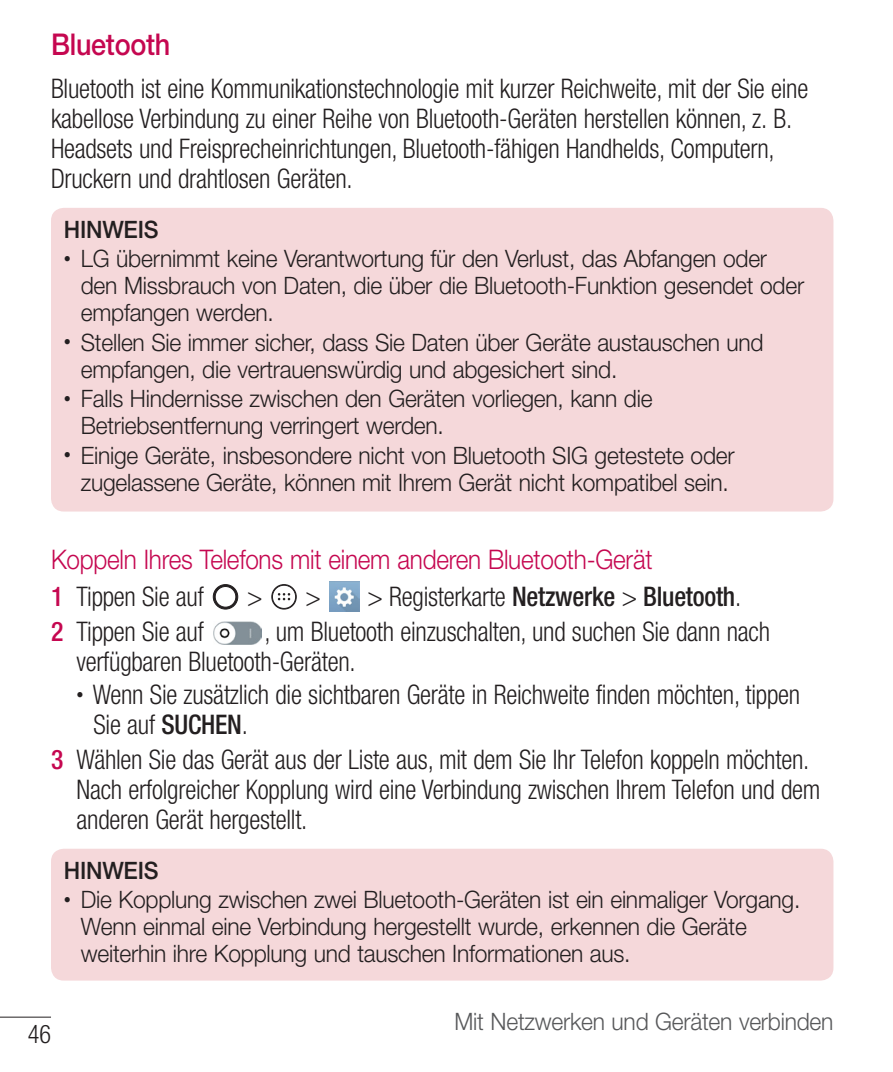
<style>
.page{position:relative;width:893px;height:1072px;background:#fff}
.page>*{position:absolute;margin:0;border:0;box-sizing:border-box;transform-origin:0 0}
.Head_02_TOC{font:500 30px "Helvetica Neue LT Pro";letter-spacing:-.01em;color:#c50750;scale:.9 1}
.main_Num{font:300 condensed 27px/30px "Helvetica Neue LT Pro";letter-spacing:-.01em;color:#231f20;scale:.95 1}
.main{font:300 condensed 27px/30px "Helvetica Neue LT Pro";letter-spacing:-.01em;color:#231f20;scale:.95 1}
.main_DOT{font:300 condensed 27px/30px "Helvetica Neue LT Pro";letter-spacing:-.01em;color:#231f20;scale:.95 1}
.Head_03{font:300 27px "Helvetica Neue LT Pro";letter-spacing:-.01em;color:#c50750;scale:.9 1}
.main_Num_1{font:500 condensed 27px "Helvetica Neue LT Pro";letter-spacing:-.01em;color:#231f20;scale:.95 1}
.main_Num_1-2{font:300 condensed 27px "Helvetica Neue LT Pro";letter-spacing:-.01em;color:#231f20;scale:.95 1}
.t1{font:300 condensed 25.5px "Helvetica Neue LT Pro";color:#231f20;scale:.95 1}
.t2{font:300 24px/27px "Helvetica Neue LT Pro";letter-spacing:-.01em;color:#231f20;scale:.95 1}
.t3{font:300 24px "Helvetica Neue LT Pro";letter-spacing:-.01em;color:#57585a;scale:.95 1}
.t4{font:500 24px "Helvetica Neue LT Pro";letter-spacing:-.01em;color:#231f20;scale:.95 1}
.s1{font-weight:400;font-stretch:condensed;font-size:15px}
.s2{font-weight:500;color:#c50750}
.s3{font-weight:300}
.s4{font-size:15px}
.s5{font-weight:500}
</style>
<div class="page">
<hr style="left:0;top:1016px;width:51px;height:1px;background:#231f20">
<div style="left:51px;top:208px;width:782px;height:303px;background:#f5d8da;border-radius:13px"></div>
<svg style="left:213px;top:584px;width:25px;height:25px"></svg>
<svg style="left:271px;top:584px;width:26px;height:25px"></svg>
<svg style="left:272px;top:585px;width:24px;height:23px"></svg>
<div style="left:272px;top:585px;width:24px;height:23px;border:1px solid #231f20;border-radius:50%"></div>
<svg style="left:278px;top:593px;width:12px;height:7px"></svg>
<img style="left:329px;top:581px;width:30px;height:30px">
<img style="left:214px;top:621px;width:47px;height:23px">
<div style="left:51px;top:848px;width:782px;height:132px;background:#f5d8da;border-radius:13px"></div>
<p class="Head_02_TOC" style="left:51px;top:27px;width:134px">Bluetooth</p>
<p class="main" style="left:51px;top:73px;width:799px">Bluetooth ist eine Kommunikationstechnologie mit kurzer Reichweite, mit der Sie eine kabellose Verbindung zu einer Reihe von Bluetooth-Geräten herstellen können, z. B.<br>Headsets und Freisprecheinrichtungen, Bluetooth-fähigen Handhelds, Computern, Druckern und drahtlosen Geräten.</p>
<p class="t4" style="left:64px;top:215px;width:101px">HINWEIS</p>
<p class="t2" style="left:81px;top:245px;width:763px;text-indent:-17px"><sup>•</sup> LG übernimmt keine Verantwortung für den Verlust, das Abfangen oder den Missbrauch von Daten, die über die Bluetooth-Funktion gesendet oder empfangen werden.</p>
<p class="t2" style="left:81px;top:328px;width:720px;text-indent:-17px"><span class="s1">•</span> Stellen Sie immer sicher, dass Sie Daten über Geräte austauschen und empfangen, die vertrauenswürdig und abgesichert sind.</p>
<p class="t2" style="left:81px;top:385px;width:603px;text-indent:-17px"><span class="s1">•</span> Falls Hindernisse zwischen den Geräten vorliegen, kann die<br>Betriebsentfernung verringert werden.</p>
<p class="t2" style="left:64px;top:441px;width:708px;text-align:center"><span class="s1">•</span> Einige Geräte, insbesondere nicht von Bluetooth SIG getestete oder zugelassene Geräte, können mit Ihrem Gerät nicht kompatibel sein.</p>
<p class="Head_03" style="left:51px;top:543px;width:670px">Koppeln Ihres Telefons mit einem anderen Bluetooth-Gerät</p>
<p class="main_Num_1-2" style="left:51px;top:581px;width:162px"><span class="s2">1</span> Tippen Sie auf</p>
<p class="main_Num_1-2" style="left:247px;top:581px;width:79px">&gt; &gt;</p>
<p class="main_Num_1" style="left:368px;top:580px;width:395px"><span class="s3">&gt; Registerkarte</span> Netzwerke <span class="s3">&gt;</span> Bluetooth<span class="s3">.</span></p>
<p class="main_Num" style="left:51px;top:616px;width:162px"><span class="s2">2</span> Tippen Sie auf</p>
<p class="main_Num" style="left:77px;top:616px;width:732px;text-indent:188px">, um Bluetooth einzuschalten, und suchen Sie dann nach verfügbaren Bluetooth-Geräten.</p>
<p class="main_DOT" style="left:94px;top:679px;width:745px;text-indent:-17px"><span class="s4">•</span> Wenn Sie zusätzlich die sichtbaren Geräte in Reichweite finden möchten, tippen<br>Sie auf <span class="s5">SUCHEN</span>.</p>
<p class="main_Num" style="left:77px;top:744px;width:784px;text-indent:-26px"><span class="s2">3</span> Wählen Sie das Gerät aus der Liste aus, mit dem Sie Ihr Telefon koppeln möchten.<br>Nach erfolgreicher Kopplung wird eine Verbindung zwischen Ihrem Telefon und dem anderen Gerät hergestellt.</p>
<p class="t4" style="left:64px;top:855px;width:101px">HINWEIS</p>
<p class="t2" style="left:81px;top:885px;width:759px;text-indent:-17px"><sup>•</sup> Die Kopplung zwischen zwei Bluetooth-Geräten ist ein einmaliger Vorgang.<br>Wenn einmal eine Verbindung hergestellt wurde, erkennen die Geräte weiterhin ihre Kopplung und tauschen Informationen aus.</p>
<p class="t1" style="left:28px;top:1019px;width:26px">46</p>
<p class="t3" style="left:455px;top:1006px;width:400px">Mit Netzwerken und Geräten verbinden</p>
</div>
